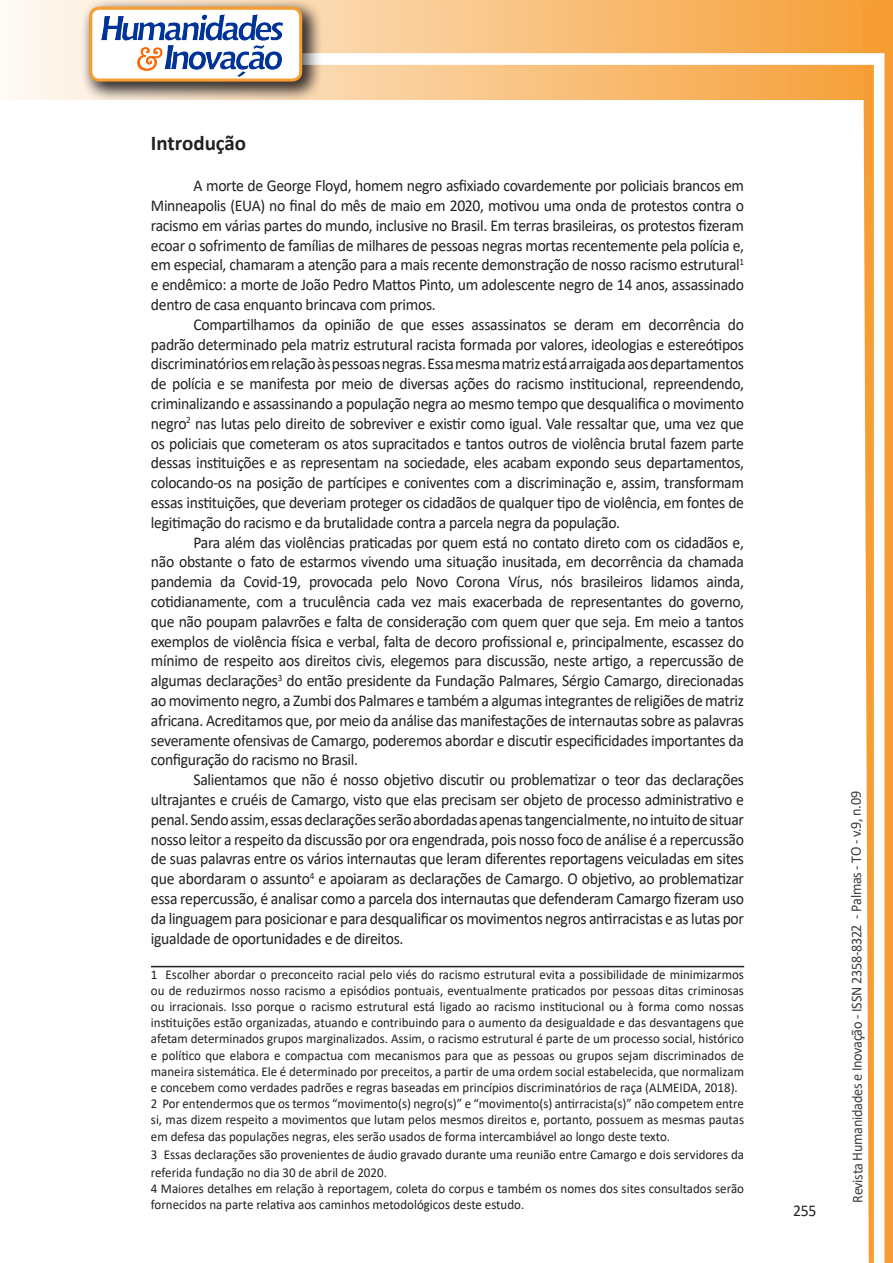
<style>
.page{position:relative;width:893px;height:1263px;background:#fff}
.page>*{position:absolute;margin:0;border:0;box-sizing:border-box;transform-origin:0 0}
.Titulo_2{font:700 21px "Calibri";color:#231f20}
.texto{font:16.5px/19.8px "Calibri";letter-spacing:-.02em;color:#231f20;text-align:justify;scale:.95 1}
.t1{font:15px "Calibri";letter-spacing:-.025em;color:#3e3e3f;scale:.95 1}
.Rodapé{font:13.5px/16.2px "Calibri";color:#231f20;text-align:justify;scale:.96 1}
</style>
<div class="page">
<svg style="left:5px;top:0;width:858px;height:100px;background:#f9c484"></svg>
<div style="left:302px;top:53px;width:582px;height:12px;background:#fff;border:2px solid #fff"></div>
<svg style="left:863px;top:0;width:30px;height:1263px"></svg>
<div style="left:81px;top:0;width:241px;height:102px;background:#231f20;opacity:.75"></div>
<div style="left:91px;top:8px;width:210px;height:72px;background:#fff;border-radius:9px"></div>
<div style="left:89px;top:7px;width:213px;height:75px;border:3px solid #f69e34;border-radius:9px"></div>
<img style="left:101px;top:14px;width:181px;height:62px">
<hr style="left:151px;top:966px;width:593px;height:1px;background:#231f20">
<p class="Titulo_2" style="left:151px;top:128px;width:97px">Introdução</p>
<p class="texto" style="left:151px;top:175px;width:626px;text-indent:43px">A morte de George Floyd, homem negro asfixiado covardemente por policiais brancos em Minneapolis (EUA) no final do mês de maio em 2020, motivou uma onda de protestos contra o racismo em várias partes do mundo, inclusive no Brasil. Em terras brasileiras, os protestos fizeram ecoar o sofrimento de famílias de milhares de pessoas negras mortas recentemente pela polícia e, em especial, chamaram a atenção para a mais recente demonstração de nosso racismo estrutural<sup>1 </sup>e endêmico: a morte de João Pedro Mattos Pinto, um adolescente negro de 14 anos, assassinado dentro de casa enquanto brincava com primos.</p>
<p class="texto" style="left:151px;top:314px;width:626px;text-indent:43px">Compartilhamos da opinião de que esses assassinatos se deram em decorrência do padrão determinado pela matriz estrutural racista formada por valores, ideologias e estereótipos discriminatórios em relação às pessoas negras. Essa mesma matriz está arraigada aos departamentos de polícia e se manifesta por meio de diversas ações do racismo institucional, repreendendo, criminalizando e assassinando a população negra ao mesmo tempo que desqualifica o movimento negro<sup>2</sup> nas lutas pelo direito de sobreviver e existir como igual. Vale ressaltar que, uma vez que os policiais que cometeram os atos supracitados e tantos outros de violência brutal fazem parte dessas instituições e as representam na sociedade, eles acabam expondo seus departamentos, colocando-os na posição de partícipes e coniventes com a discriminação e, assim, transformam essas instituições, que deveriam proteger os cidadãos de qualquer tipo de violência, em fontes de legitimação do racismo e da brutalidade contra a parcela negra da população.</p>
<p class="texto" style="left:151px;top:532px;width:626px;text-indent:43px">Para além das violências praticadas por quem está no contato direto com os cidadãos e, não obstante o fato de estarmos vivendo uma situação inusitada, em decorrência da chamada pandemia da Covid-19, provocada pelo Novo Corona Vírus, nós brasileiros lidamos ainda, cotidianamente, com a truculência cada vez mais exacerbada de representantes do governo, que não poupam palavrões e falta de consideração com quem quer que seja. Em meio a tantos exemplos de violência física e verbal, falta de decoro profissional e, principalmente, escassez do mínimo de respeito aos direitos civis, elegemos para discussão, neste artigo, a repercussão de algumas declarações<sup>3</sup> do então presidente da Fundação Palmares, Sérgio Camargo, direcionadas ao movimento negro, a Zumbi dos Palmares e também a algumas integrantes de religiões de matriz africana. Acreditamos que, por meio da análise das manifestações de internautas sobre as palavras severamente ofensivas de Camargo, poderemos abordar e discutir especificidades importantes da configuração do racismo no Brasil.</p>
<p class="texto" style="left:151px;top:769px;width:626px;text-indent:43px">Salientamos que não é nosso objetivo discutir ou problematizar o teor das declarações ultrajantes e cruéis de Camargo, visto que elas precisam ser objeto de processo administrativo e penal. Sendo assim, essas declarações serão abordadas apenas tangencialmente, no intuito de situar nosso leitor a respeito da discussão por ora engendrada, pois nosso foco de análise é a repercussão de suas palavras entre os vários internautas que leram diferentes reportagens veiculadas em sites que abordaram o assunto<sup>4</sup> e apoiaram as declarações de Camargo. O objetivo, ao problematizar essa repercussão, é analisar como a parcela dos internautas que defenderam Camargo fizeram uso da linguagem para posicionar e para desqualificar os movimentos negros antirracistas e as lutas por igualdade de oportunidades e de direitos.</p>
<p class="Rodapé" style="left:151px;top:966px;width:619px">1 Escolher abordar o preconceito racial pelo viés do racismo estrutural evita a possibilidade de minimizarmos ou de reduzirmos nosso racismo a episódios pontuais, eventualmente praticados por pessoas ditas criminosas ou irracionais. Isso porque o racismo estrutural está ligado ao racismo institucional ou à forma como nossas instituições estão organizadas, atuando e contribuindo para o aumento da desigualdade e das desvantagens que afetam determinados grupos marginalizados. Assim, o racismo estrutural é parte de um processo social, histórico e político que elabora e compactua com mecanismos para que as pessoas ou grupos sejam discriminados de maneira sistemática. Ele é determinado por preceitos, a partir de uma ordem social estabelecida, que normalizam e concebem como verdades padrões e regras baseadas em princípios discriminatórios de raça (ALMEIDA, 2018).</p>
<p class="Rodapé" style="left:151px;top:1095px;width:619px">2 Por entendermos que os termos “movimento(s) negro(s)” e “movimento(s) antirracista(s)” não competem entre si, mas dizem respeito a movimentos que lutam pelos mesmos direitos e, portanto, possuem as mesmas pautas em defesa das populações negras, eles serão usados de forma intercambiável ao longo deste texto.</p>
<p class="Rodapé" style="left:151px;top:1145px;width:619px;line-height:18px">3 Essas declarações são provenientes de áudio gravado durante uma reunião entre Camargo e dois servidores da referida fundação no dia 30 de abril de 2020.</p>
<p class="Rodapé" style="left:151px;top:1180px;width:619px">4 Maiores detalhes em relação à reportagem, coleta do corpus e também os nomes dos sites consultados serão fornecidos na parte relativa aos caminhos metodológicos deste estudo.</p>
<p class="texto" style="left:793px;top:1200px;width:26px">255</p>
<p class="t1" style="left:846px;top:1203px;width:435px;rotate:-90deg">Revista Humanidades e Inovação - ISSN 2358-8322 - Palmas - TO - v.9, n.09</p>
</div>
